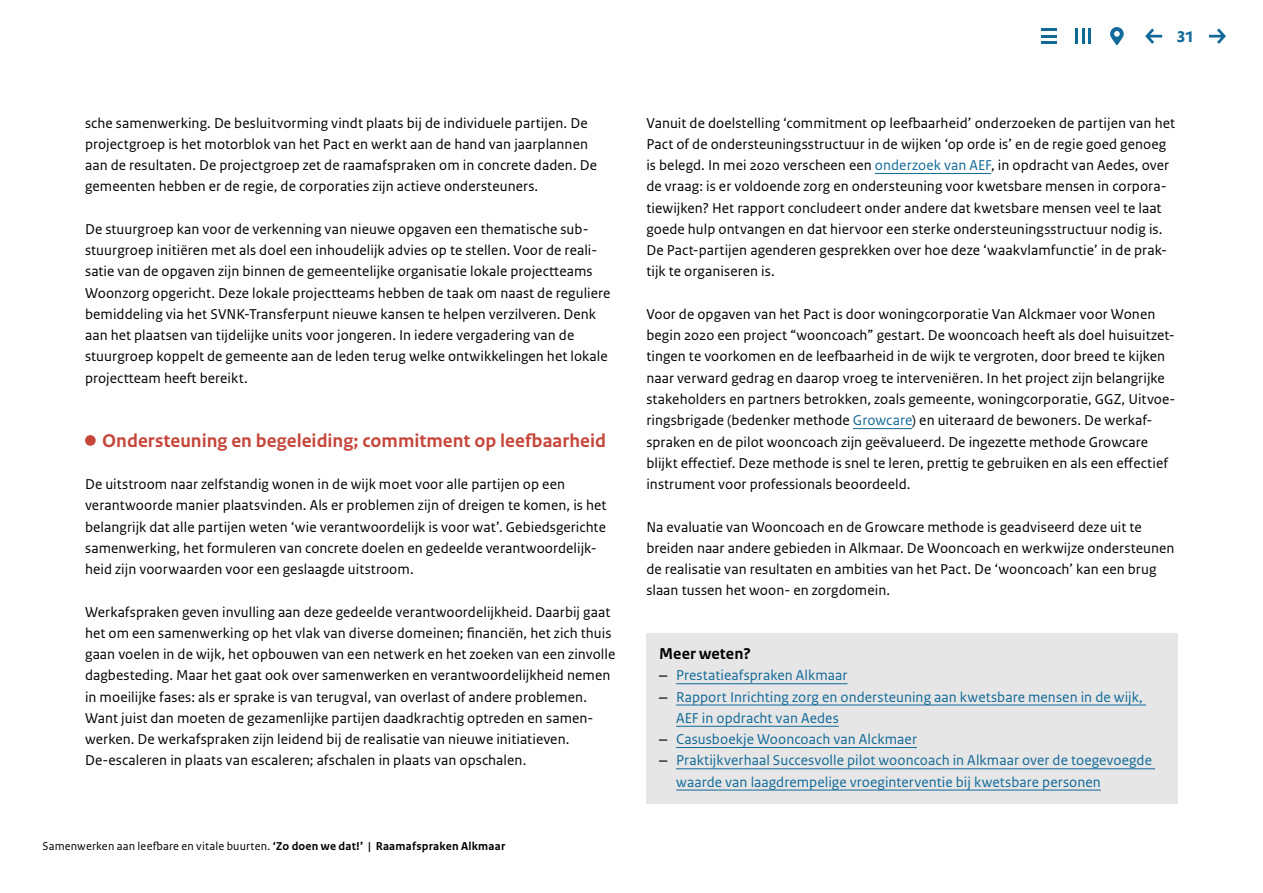
<style>
.page{position:relative;width:1263px;height:893px;background:#fff}
.page>*{position:absolute;margin:0;border:0;box-sizing:border-box;transform-origin:0 0}
.Tussenkop{font:700 19.5px "Rijksoverheid Sans Text";color:#c6463a}
.subsubkopje{font:700 16.5px "Rijksoverheid Sans Text";letter-spacing:.005em;color:#000}
.Bodytekst{font:15px/21.3px "Rijksoverheid Sans Text";letter-spacing:.005em;color:#000}
.t1{font:15px/21.3px "Rijksoverheid Sans Text";letter-spacing:.005em;color:#116999}
.t2{font:700 15px "DTL Prokyon TOT";color:#116999}
.t3{font:12px "Rijksoverheid Sans Text";letter-spacing:.015em;color:#000}
.s1{font-weight:700}
.s2{color:#116999}
.s3{font-family:"Inter Face";color:#000}
</style>
<div class="page">
<hr style="left:1041px;top:35px;width:16px;height:3px;background:#116999">
<hr style="left:1041px;top:41px;width:16px;height:3px;background:#116999">
<hr style="left:1041px;top:28px;width:16px;height:3px;background:#116999">
<svg style="left:1082px;top:28px;width:2px;height:16px"></svg>
<hr style="left:1088px;top:28px;width:3px;height:16px;background:#116999">
<hr style="left:1075px;top:28px;width:3px;height:16px;background:#116999">
<svg style="left:1110px;top:27px;width:14px;height:18px"></svg>
<div style="left:646px;top:634px;width:532px;height:170px;background:#e6e6e6"></div>
<svg style="left:1209px;top:28px;width:17px;height:16px"></svg>
<svg style="left:1145px;top:28px;width:17px;height:16px"></svg>
<div style="left:85px;top:435px;width:11px;height:11px;background:#c6463a;border-radius:50%"></div>
<hr style="left:875px;top:173px;width:116px;height:1px;background:#116999">
<hr style="left:853px;top:428px;width:59px;height:1px;background:#116999">
<hr style="left:676px;top:683px;width:171px;height:1px;background:#116999">
<hr style="left:676px;top:705px;width:470px;height:1px;background:#116999">
<hr style="left:676px;top:726px;width:163px;height:1px;background:#116999">
<hr style="left:676px;top:747px;width:241px;height:1px;background:#116999">
<hr style="left:676px;top:768px;width:479px;height:1px;background:#116999">
<hr style="left:676px;top:790px;width:425px;height:1px;background:#116999">
<p class="Bodytekst" style="left:85px;top:112px;width:513px">sche samenwerking. De besluitvorming vindt plaats bij de individuele partijen. De projectgroep is het motorblok van het Pact en werkt aan de hand van jaarplannen aan de resultaten. De projectgroep zet de raamafspraken om in concrete daden. De gemeenten hebben er de regie, de corporaties zijn actieve ondersteuners.</p>
<p class="Bodytekst" style="left:85px;top:219px;width:527px">De stuurgroep kan voor de verkenning van nieuwe opgaven een thematische sub&shy;stuurgroep initiëren met als doel een inhoudelijk advies op te stellen. Voor de reali&shy;satie van de opgaven zijn binnen de gemeentelijke organisatie lokale projectteams Woonzorg opgericht. Deze lokale projectteams hebben de taak om naast de reguliere bemiddeling via het SVNK-Transferpunt nieuwe kansen te helpen verzilveren. Denk aan het plaatsen van tijdelijke units voor jongeren. In iedere vergadering van de stuurgroep koppelt de gemeente aan de leden terug welke ontwikkelingen het lokale projectteam heeft bereikt.</p>
<h2 class="Tussenkop" style="left:102px;top:429px;width:505px">Ondersteuning en begeleiding; commitment op leefbaarheid</h2>
<p class="Bodytekst" style="left:85px;top:474px;width:523px">De uitstroom naar zelfstandig wonen in de wijk moet voor alle partijen op een verantwoorde manier plaatsvinden. Als er problemen zijn of dreigen te komen, is het belangrijk dat alle partijen weten ‘wie verantwoordelijk is voor wat’. Gebiedsgerichte samenwerking, het formuleren van concrete doelen en gedeelde verantwoordelijk&shy;heid zijn voorwaarden voor een geslaagde uitstroom.</p>
<p class="Bodytekst" style="left:85px;top:601px;width:532px">Werkafspraken geven invulling aan deze gedeelde verantwoordelijkheid. Daarbij gaat het om een samenwerking op het vlak van diverse domeinen; financiën, het zich thuis gaan voelen in de wijk, het opbouwen van een netwerk en het zoeken van een zinvolle dagbesteding. Maar het gaat ook over samenwerken en verantwoordelijkheid nemen in moeilijke fases: als er sprake is van terugval, van overlast of andere problemen.<br>Want juist dan moeten de gezamenlijke partijen daadkrachtig optreden en samen&shy;werken. De werkafspraken zijn leidend bij de realisatie van nieuwe initiatieven.<br>De-escaleren in plaats van escaleren; afschalen in plaats van opschalen.</p>
<p class="t3" style="left:43px;top:840px;width:464px">Samenwerken aan leefbare en vitale buurten. <span class="s1">‘Zo doen we dat!’ | Raamafspraken Alkmaar</span></p>
<p class="t2" style="left:1176px;top:27px;width:20px">31</p>
<p class="Bodytekst" style="left:646px;top:112px;width:530px">Vanuit de doelstelling ‘commitment op leefbaarheid’ onderzoeken de partijen van het Pact of de ondersteuningsstructuur in de wijken ‘op orde is’ en de regie goed genoeg is belegd. In mei 2020 verscheen een <span class="s2">onderzoek van AEF</span>, in opdracht van Aedes, over de vraag: is er voldoende zorg en ondersteuning voor kwetsbare mensen in corpora&shy;tiewijken? Het rapport concludeert onder andere dat kwetsbare mensen veel te laat goede hulp ontvangen en dat hiervoor een sterke ondersteuningsstructuur nodig is.<br>De Pact-partijen agenderen gesprekken over hoe deze ‘waakvlamfunctie’ in de prak&shy;tijk te organiseren is.</p>
<p class="Bodytekst" style="left:646px;top:304px;width:531px">Voor de opgaven van het Pact is door woningcorporatie Van Alckmaer voor Wonen begin 2020 een project “wooncoach” gestart. De wooncoach heeft als doel huisuitzet&shy;tingen te voorkomen en de leefbaarheid in de wijk te vergroten, door breed te kijken naar verward gedrag en daarop vroeg te interveniëren. In het project zijn belangrijke stakeholders en partners betrokken, zoals gemeente, woningcorporatie, GGZ, Uitvoe&shy;ringsbrigade (bedenker methode <span class="s2">Growcare</span>) en uiteraard de bewoners. De werkaf&shy;spraken en de pilot wooncoach zijn geëvalueerd. De ingezette methode Growcare blijkt effectief. Deze methode is snel te leren, prettig te gebruiken en als een effectief instrument voor professionals beoordeeld.</p>
<p class="Bodytekst" style="left:646px;top:516px;width:530px">Na evaluatie van Wooncoach en de Growcare methode is geadviseerd deze uit te breiden naar andere gebieden in Alkmaar. De Wooncoach en werkwijze ondersteunen de realisatie van resultaten en ambities van het Pact. De ‘wooncoach’ kan een brug slaan tussen het woon- en zorgdomein.</p>
<h3 class="subsubkopje" style="left:659px;top:644px;width:93px">Meer weten?</h3>
<p class="t1" style="left:659px;top:665px;width:190px"><span class="s3">–</span> Prestatieafspraken Alkmaar</p>
<p class="t1" style="left:676px;top:686px;width:468px;text-indent:-17px"><span class="s3">–</span> Rapport Inrichting zorg en ondersteuning aan kwetsbare mensen in de wijk,<br>AEF in opdracht van Aedes</p>
<p class="t1" style="left:659px;top:729px;width:259px"><span class="s3">–</span> Casusboekje Wooncoach van Alckmaer</p>
<p class="t1" style="left:676px;top:750px;width:477px;text-indent:-17px"><span class="s3">–</span> Praktijkverhaal Succesvolle pilot wooncoach in Alkmaar over de toegevoegde waarde van laagdrempelige vroeginterventie bij kwetsbare personen</p>
</div>
